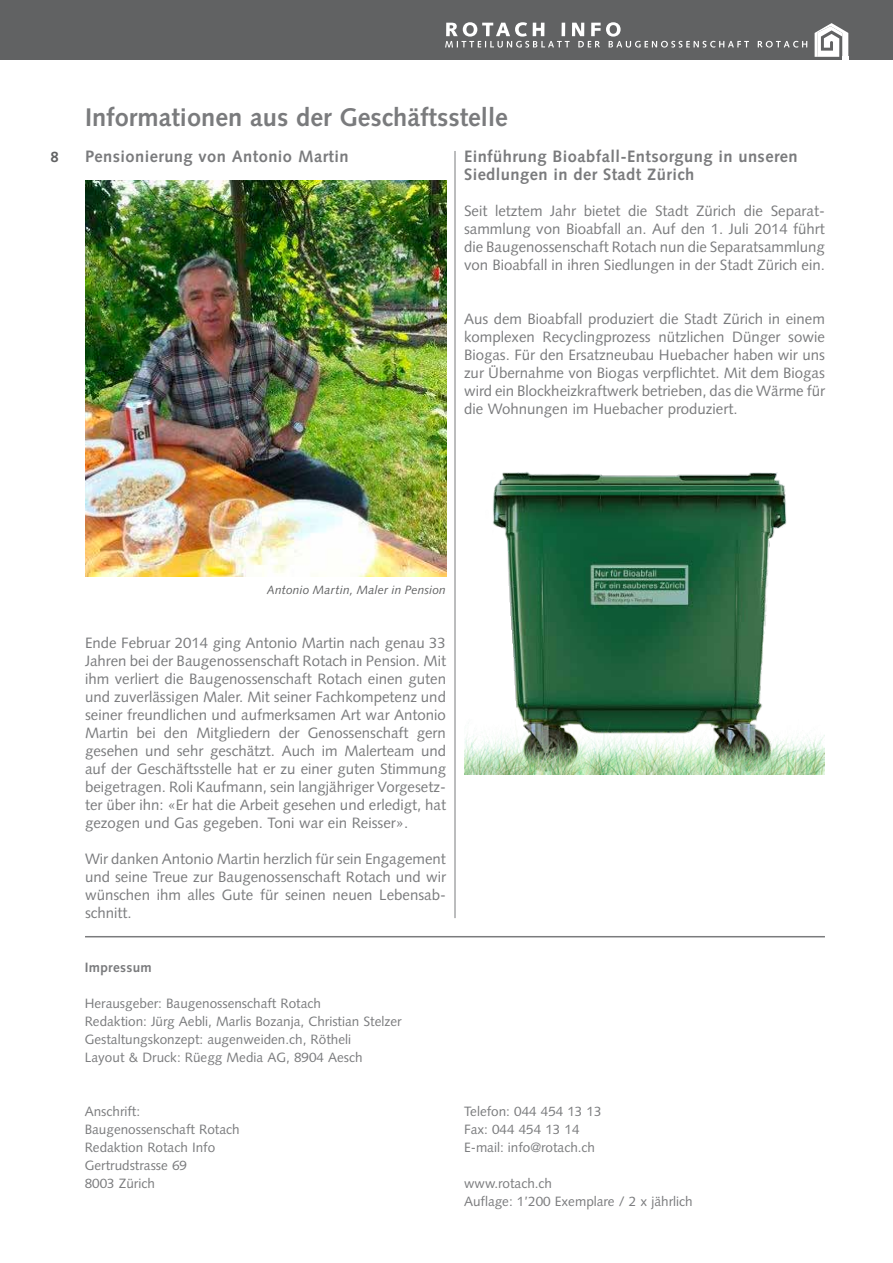
<style>
.page{position:relative;width:893px;height:1263px;background:#fff}
.page>*{position:absolute;margin:0;border:0;box-sizing:border-box;transform-origin:0 0}
.t1{font:700 25.5px "Syntax";color:#7a7b7d}
.t2{font:700 16.5px/18px "Syntax";letter-spacing:.025em;color:#7a7b7d}
.t3{font:15px/18px "Syntax";color:#7a7b7d;text-align:justify}
.t4{font:700 15px "Syntax";color:#616263}
.t5{font:13.5px/18px "Syntax";color:#7a7b7d}
.t6{font:700 13.5px "Syntax";letter-spacing:.025em;color:#7a7b7d}
.t7{font:italic 12px "Syntax";letter-spacing:.015em;color:#616263}
</style>
<div class="page">
<div style="left:0;top:0;width:893px;height:60px;background:#616263"></div>
<svg style="left:445px;top:22px;width:362px;height:26px"></svg>
<svg style="left:815px;top:23px;width:33px;height:37px"></svg>
<hr style="left:85px;top:936px;width:740px;height:1px;background:#7a7b7d">
<hr style="left:455px;top:151px;width:1px;height:767px;background:#7a7b7d">
<img style="left:85px;top:181px;width:361px;height:395px">
<img style="left:464px;top:472px;width:361px;height:302px">
<h1 class="t1" style="left:85px;top:103px;width:424px">Informationen aus der Geschäftsstelle</h1>
<p class="t4" style="left:50px;top:149px;width:10px">8</p>
<p class="t2" style="left:85px;top:147px;width:265px">Pensionierung von Antonio Martin</p>
<p class="t2" style="left:464px;top:147px;width:335px">Einführung Bioabfall-Entsorgung in unseren<br>Siedlungen in der Stadt Zürich</p>
<p class="t3" style="left:464px;top:202px;width:362px">Seit letztem Jahr bietet die Stadt Zürich die Separat&shy;sammlung von Bioabfall an. Auf den 1. Juli 2014 führt die Baugenossenschaft Rotach nun die Separatsammlung von Bioabfall in ihren Siedlungen in der Stadt Zürich ein.</p>
<p class="t3" style="left:464px;top:310px;width:362px">Aus dem Bioabfall produziert die Stadt Zürich in einem komplexen Recyclingprozess nützlichen Dünger sowie Biogas. Für den Ersatzneubau Huebacher haben wir uns zur Übernahme von Biogas verpflichtet. Mit dem Biogas wird ein Blockheizkraftwerk betrieben, das die Wärme für die Wohnungen im Huebacher produziert.</p>
<p class="t7" style="left:267px;top:583px;width:181px">Antonio Martin, Maler in Pension</p>
<p class="t3" style="left:85px;top:634px;width:362px">Ende Februar 2014 ging Antonio Martin nach genau 33<br>Jahren bei der Baugenossenschaft Rotach in Pension. Mit ihm verliert die Baugenossenschaft Rotach einen guten und zuverlässigen Maler. Mit seiner Fachkompetenz und seiner freundlichen und aufmerksamen Art war Antonio Martin bei den Mitgliedern der Genossenschaft gern gesehen und sehr geschätzt. Auch im Malerteam und auf der Geschäftsstelle hat er zu einer guten Stimmung beigetragen. Roli Kaufmann, sein langjähriger Vorgesetz&shy;ter über ihn: «Er hat die Arbeit gesehen und erledigt, hat gezogen und Gas gegeben. Toni war ein Reisser».</p>
<p class="t3" style="left:85px;top:850px;width:362px">Wir danken Antonio Martin herzlich für sein Engagement und seine Treue zur Baugenossenschaft Rotach und wir wünschen ihm alles Gute für seinen neuen Lebensab&shy;schnitt.</p>
<p class="t6" style="left:85px;top:960px;width:69px">Impressum</p>
<p class="t5" style="left:85px;top:994px;width:318px">Herausgeber: Baugenossenschaft Rotach<br>Redaktion: Jürg Aebli, Marlis Bozanja, Christian Stelzer Gestaltungskonzept: augenweiden.ch, Rötheli<br>Layout &amp; Druck: Rüegg Media AG, 8904 Aesch</p>
<p class="t5" style="left:85px;top:1102px;width:156px">Anschrift:<br>Baugenossenschaft Rotach<br>Redaktion Rotach Info<br>Gertrudstrasse 69<br>8003 Zürich</p>
<p class="t5" style="left:464px;top:1102px;width:139px">Telefon: 044 454 13 13<br>Fax: 044 454 13 14<br>E-mail: info@rotach.ch</p>
<p class="t5" style="left:464px;top:1174px;width:230px">www.rotach.ch<br>Auflage: 1’200 Exemplare / 2 x jährlich</p>
</div>
